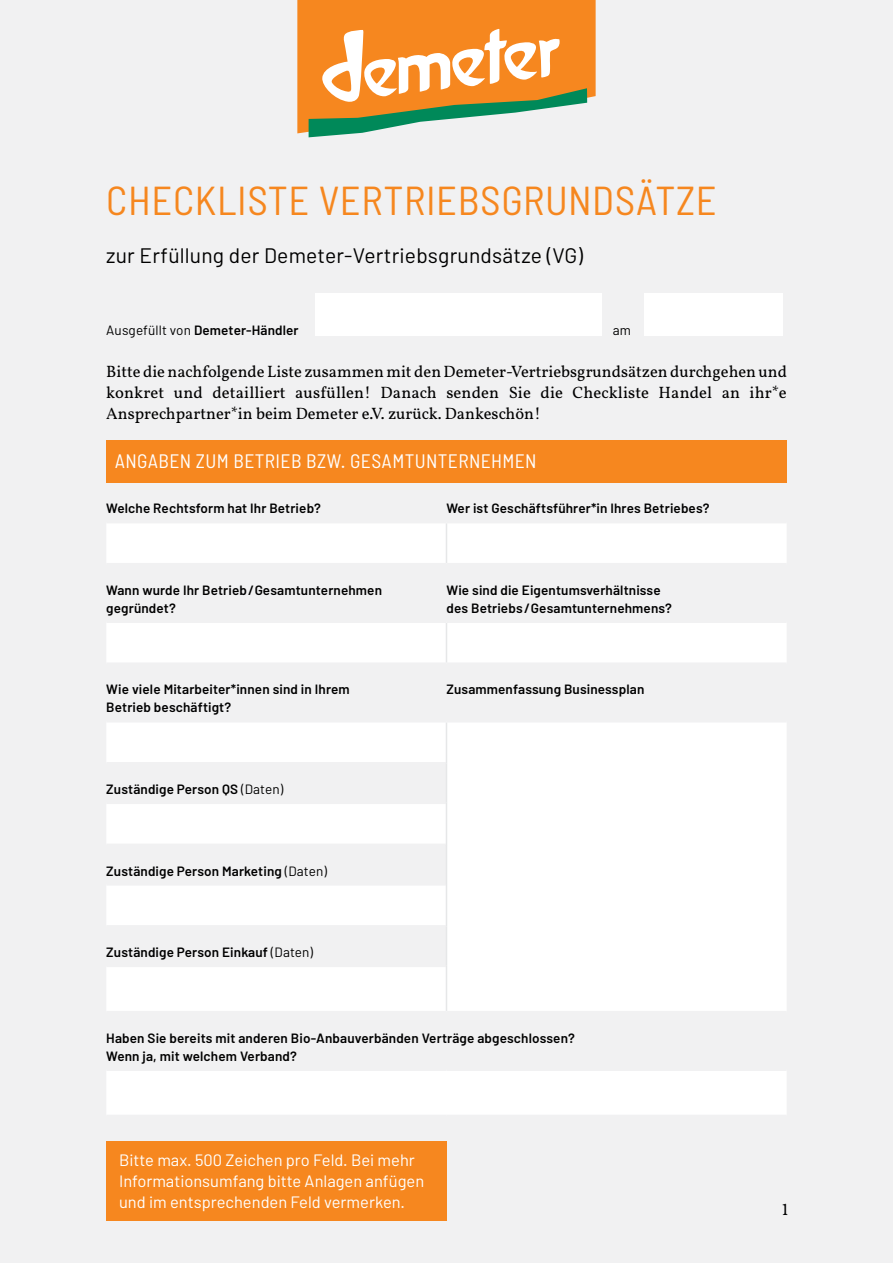
<style>
.page{position:relative;width:893px;height:1263px;background:#f1f1f2}
.page>*{position:absolute;margin:0;border:0;box-sizing:border-box;transform-origin:0 0}
.t1{font:semi-condensed 40.5px "Barlow";letter-spacing:.015em;color:#f6871f}
.t2{font:21px "Barlow";letter-spacing:.01em;color:#000}
.t3{font:semi-condensed 19.5px "Barlow";letter-spacing:.02em;color:#fff}
.t4{font:16.5px/21px "Demeter Vollkorn";color:#000;text-align:justify}
.t5{font:16.5px/21px "Barlow";color:#fff}
.t6{font:600 13.5px/18px "Barlow";letter-spacing:.01em;color:#000}
.t7{font:13.5px "Barlow";color:#000}
.s1{font-weight:400}
</style>
<div class="page">
<div style="left:315px;top:293px;width:286px;height:42px;background:#fff"></div>
<div style="left:645px;top:293px;width:138px;height:42px;background:#fff"></div>
<div style="left:106px;top:440px;width:681px;height:43px;background:#f6871f"></div>
<svg style="left:107px;top:524px;width:679px;height:590px;fill:#fff"></svg>
<hr style="left:106px;top:563px;width:340px;height:3px;background:#f1f1f2">
<hr style="left:446px;top:563px;width:341px;height:3px;background:#f1f1f2">
<hr style="left:106px;top:620px;width:340px;height:3px;background:#f1f1f2">
<hr style="left:446px;top:620px;width:341px;height:3px;background:#f1f1f2">
<hr style="left:106px;top:662px;width:340px;height:3px;background:#f1f1f2">
<hr style="left:446px;top:662px;width:341px;height:3px;background:#f1f1f2">
<hr style="left:106px;top:719px;width:340px;height:3px;background:#f1f1f2">
<hr style="left:446px;top:719px;width:341px;height:3px;background:#f1f1f2">
<hr style="left:106px;top:762px;width:340px;height:3px;background:#f1f1f2">
<hr style="left:106px;top:801px;width:340px;height:3px;background:#f1f1f2">
<hr style="left:106px;top:843px;width:340px;height:3px;background:#f1f1f2">
<hr style="left:106px;top:882px;width:340px;height:3px;background:#f1f1f2">
<hr style="left:106px;top:925px;width:340px;height:3px;background:#f1f1f2">
<hr style="left:106px;top:964px;width:340px;height:3px;background:#f1f1f2">
<hr style="left:106px;top:1011px;width:340px;height:3px;background:#f1f1f2">
<hr style="left:446px;top:1011px;width:341px;height:3px;background:#f1f1f2">
<hr style="left:106px;top:1068px;width:340px;height:3px;background:#f1f1f2">
<hr style="left:446px;top:1068px;width:341px;height:3px;background:#f1f1f2">
<hr style="left:446px;top:523px;width:1px;height:40px;background:#e6e7e8">
<hr style="left:446px;top:623px;width:1px;height:39px;background:#e6e7e8">
<hr style="left:446px;top:722px;width:1px;height:41px;background:#e6e7e8">
<hr style="left:446px;top:763px;width:1px;height:39px;background:#e6e7e8">
<hr style="left:446px;top:802px;width:1px;height:43px;background:#e6e7e8">
<hr style="left:446px;top:845px;width:1px;height:39px;background:#e6e7e8">
<hr style="left:446px;top:884px;width:1px;height:43px;background:#e6e7e8">
<hr style="left:446px;top:927px;width:1px;height:39px;background:#e6e7e8">
<hr style="left:446px;top:966px;width:1px;height:45px;background:#e6e7e8">
<div style="left:106px;top:1142px;width:340px;height:79px;background:#f6871f"></div>
<svg style="left:297px;top:0;width:299px;height:137px"></svg>
<h1 class="t1" style="left:106px;top:175px;width:612px">CHECKLISTE VERTRIEBSGRUNDSÄTZE</h1>
<h2 class="t2" style="left:106px;top:243px;width:478px">zur Erfüllung der Demeter-Vertriebsgrundsätze (VG)</h2>
<p class="t6" style="left:106px;top:321px;width:194px"><span class="s1">Ausgefüllt von</span> Demeter-Händler</p>
<p class="t7" style="left:613px;top:322px;width:20px">am</p>
<p class="t4" style="left:106px;top:360px;width:682px">Bitte die nachfolgende Liste zusammen mit den Demeter-Vertriebsgrundsätzen durchgehen und konkret und detailliert ausfüllen! Danach senden Sie die Checkliste Handel an ihr*e Ansprechpartner*in beim Demeter e.V. zurück. Dankeschön!</p>
<h3 class="t3" style="left:115px;top:449px;width:423px">ANGABEN ZUM BETRIEB BZW. GESAMTUNTERNEHMEN</h3>
<p class="t6" style="left:106px;top:499px;width:216px">Welche Rechtsform hat Ihr Betrieb?</p>
<p class="t6" style="left:446px;top:499px;width:265px">Wer ist Geschäftsführer*in Ihres Betriebes?</p>
<p class="t6" style="left:106px;top:581px;width:277px">Wann wurde Ihr Betrieb/Gesamtunternehmen gegründet?</p>
<p class="t6" style="left:446px;top:581px;width:227px">Wie sind die Eigentumsverhältnisse des Betriebs/Gesamtunternehmens?</p>
<p class="t6" style="left:106px;top:680px;width:245px">Wie viele Mitarbeiter*innen sind in Ihrem<br>Betrieb beschäftigt?</p>
<p class="t6" style="left:446px;top:680px;width:199px">Zusammenfassung Businessplan</p>
<p class="t6" style="left:106px;top:780px;width:179px">Zuständige Person QS <span class="s1">(Daten)</span></p>
<p class="t6" style="left:106px;top:861px;width:222px">Zuständige Person Marketing <span class="s1">(Daten)</span></p>
<p class="t6" style="left:106px;top:943px;width:208px">Zuständige Person Einkauf <span class="s1">(Daten)</span></p>
<p class="t6" style="left:106px;top:1029px;width:470px">Haben Sie bereits mit anderen Bio-Anbauverbänden Verträge abgeschlossen?<br>Wenn ja, mit welchem Verband?</p>
<p class="t5" style="left:119px;top:1149px;width:307px">Bitte max. 500 Zeichen pro Feld. Bei mehr<br>Informationsumfang bitte Anlagen anfügen und im entsprechenden Feld vermerken.</p>
<p class="t4" style="left:782px;top:1198px;width:8px">1</p>
</div>
